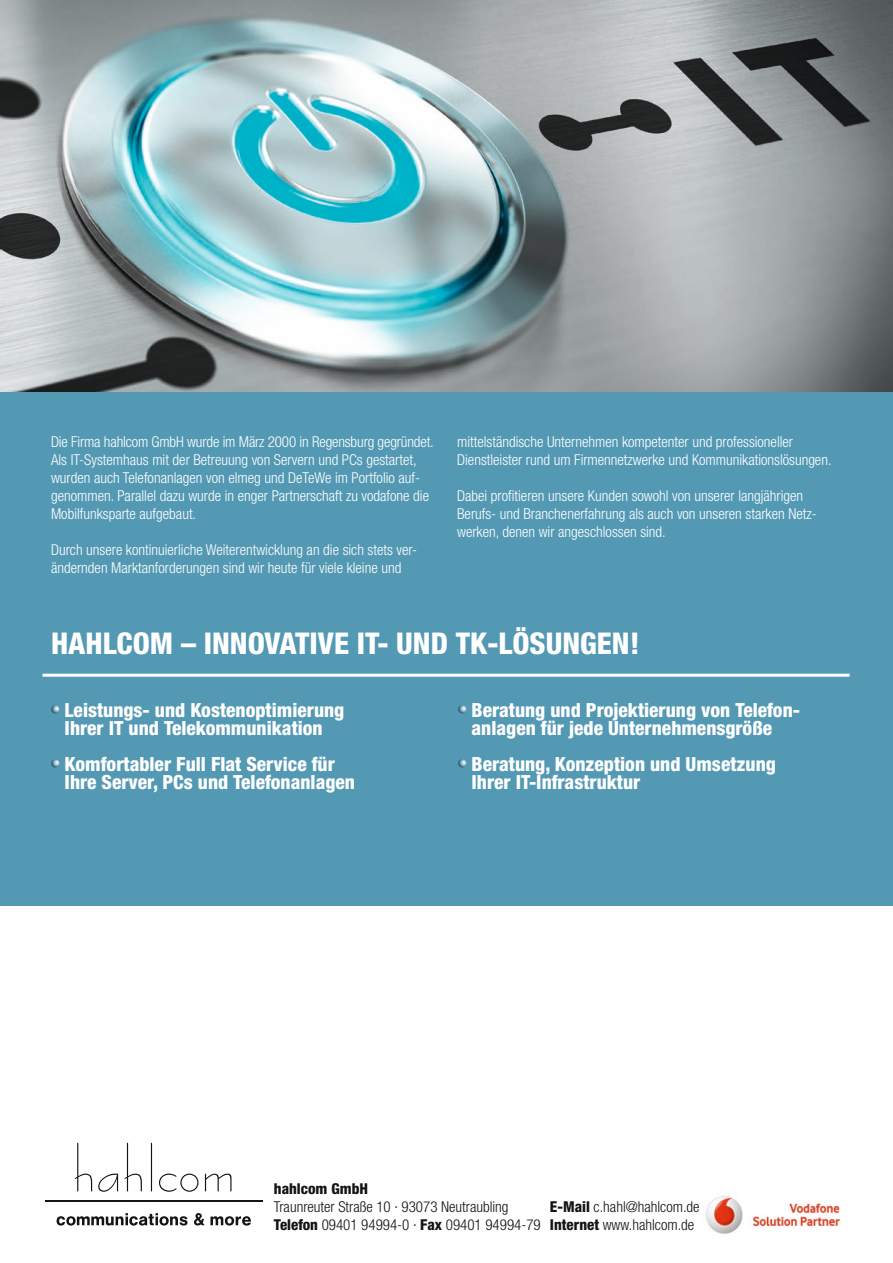
<style>
.page{position:relative;width:893px;height:1263px;background:#fff}
.page>*{position:absolute;margin:0;border:0;box-sizing:border-box;transform-origin:0 0}
.t1{font:800 condensed 30px "Helvetica Neue LT Std";color:#fff}
.t2{font:800 condensed 19.5px/18px "Helvetica Neue LT Std";color:#fff}
.t3{font:300 condensed 15px/18px "Helvetica Neue LT Std";color:#fff}
.t4{font:300 condensed 15px/18px "Helvetica Neue LT Std";color:#131413}
.t5{font:800 condensed 15px "Helvetica Neue LT Std";color:#131413}
.s1{font-weight:800}
</style>
<div class="page">
<img style="left:0;top:0;width:893px;height:393px">
<div style="left:0;top:393px;width:893px;height:513px;background:#5499b4"></div>
<hr style="left:43px;top:674px;width:807px;height:3px;background:#fff">
<svg style="left:51px;top:705px;width:9px;height:9px"></svg>
<svg style="left:51px;top:759px;width:9px;height:9px"></svg>
<svg style="left:458px;top:705px;width:8px;height:9px"></svg>
<svg style="left:458px;top:759px;width:8px;height:9px"></svg>
<svg style="left:75px;top:1143px;width:17px;height:48px"></svg>
<svg style="left:98px;top:1173px;width:20px;height:19px"></svg>
<svg style="left:125px;top:1143px;width:17px;height:48px"></svg>
<svg style="left:151px;top:1143px;width:1px;height:48px"></svg>
<svg style="left:159px;top:1173px;width:39px;height:19px"></svg>
<svg style="left:205px;top:1173px;width:26px;height:18px"></svg>
<svg style="left:57px;top:1213px;width:131px;height:12px"></svg>
<svg style="left:194px;top:1213px;width:57px;height:12px"></svg>
<hr style="left:45px;top:1201px;width:217px;height:1px;background:#131413">
<img style="left:705px;top:1196px;width:135px;height:38px">
<p class="t3" style="left:51px;top:432px;width:384px">Die Firma hahlcom GmbH wurde im März 2000 in Regensburg gegründet.<br>Als IT-Systemhaus mit der Betreuung von Servern und PCs gestartet, wurden auch Telefonanlagen von elmeg und DeTeWe im Portfolio auf&shy;genommen. Parallel dazu wurde in enger Partnerschaft zu vodafone die Mobilfunksparte aufgebaut.</p>
<p class="t3" style="left:51px;top:540px;width:368px">Durch unsere kontinuierliche Weiterentwicklung an die sich stets ver&shy;ändernden Marktanforderungen sind wir heute für viele kleine und</p>
<p class="t3" style="left:457px;top:432px;width:376px">mittelständische Unternehmen kompetenter und professioneller<br>Dienstleister rund um Firmennetzwerke und Kommunikationslösungen.</p>
<p class="t3" style="left:457px;top:486px;width:361px">Dabei profitieren unsere Kunden sowohl von unserer langjährigen<br>Berufs- und Branchenerfahrung als auch von unseren starken Netz&shy;werken, denen wir angeschlossen sind.</p>
<h1 class="t1" style="left:51px;top:624px;width:590px">HAHLCOM – INNOVATIVE IT- UND TK-LÖSUNGEN!</h1>
<h2 class="t2" style="left:65px;top:700px;width:281px">Leistungs- und Kostenoptimierung<br>Ihrer IT und Telekommunikation</h2>
<h2 class="t2" style="left:65px;top:754px;width:292px">Komfortabler Full Flat Service für<br>Ihre Server, PCs und Telefonanlagen</h2>
<h2 class="t2" style="left:472px;top:700px;width:330px">Beratung und Projektierung von Telefon&shy;anlagen für jede Unternehmensgröße</h2>
<h2 class="t2" style="left:472px;top:754px;width:306px">Beratung, Konzeption und Umsetzung<br>Ihrer IT-Infrastruktur</h2>
<p class="t5" style="left:274px;top:1179px;width:96px">hahlcom GmbH</p>
<p class="t4" style="left:274px;top:1197px;width:268px">Traunreuter Straße 10 ∙ 93073 Neutraubling<br><span class="s1">Telefon</span> 09401 94994-0 ∙ <span class="s1">Fax</span> 09401 94994-79</p>
<p class="t4" style="left:550px;top:1197px;width:151px"><span class="s1">E-Mail</span> c.hahl@hahlcom.de<br><span class="s1">Internet</span> www.hahlcom.de</p>
</div>
